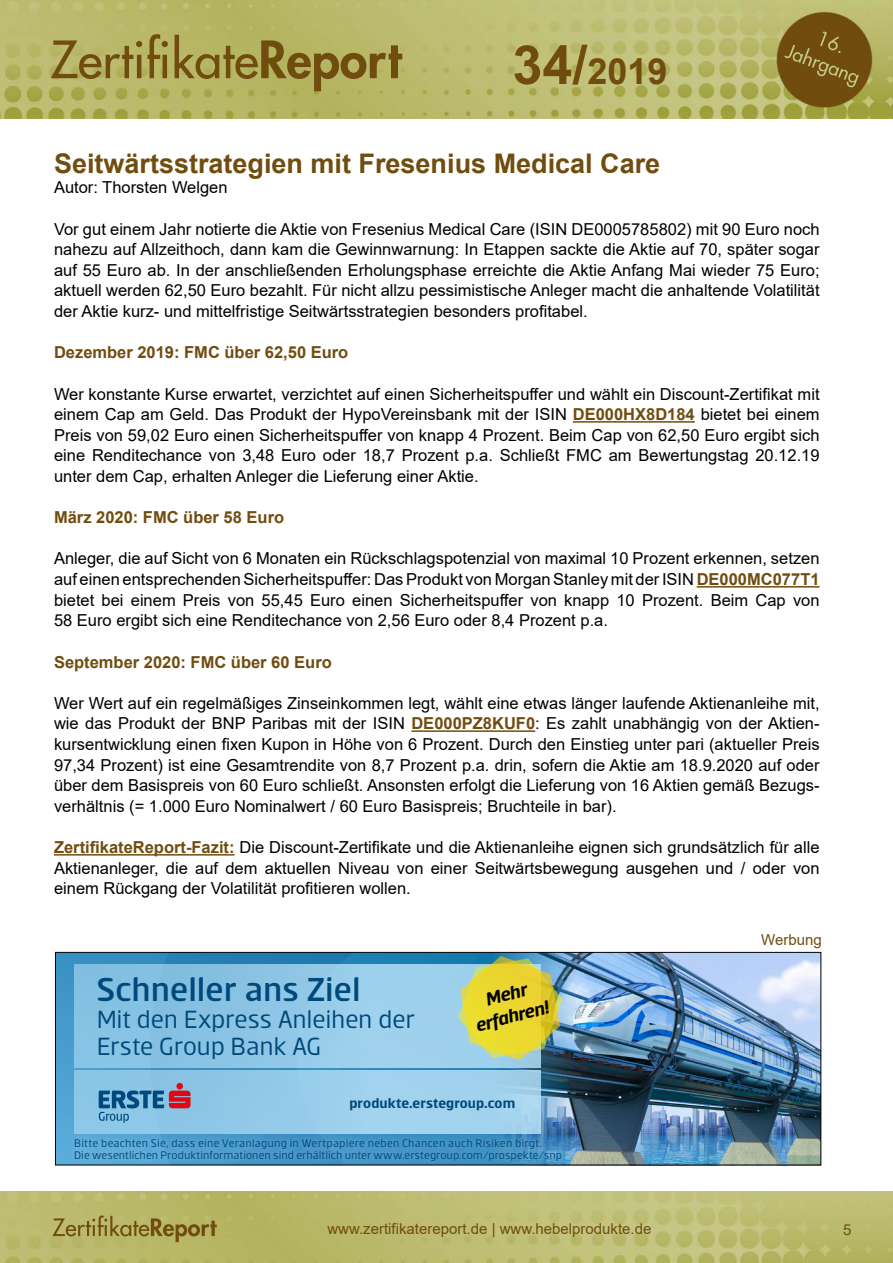
<style>
.page{position:relative;width:893px;height:1263px;background:#fff}
.page>*{position:absolute;margin:0;border:0;box-sizing:border-box;transform-origin:0 0}
.t1{font:500 36px "Erste";color:#00497b}
.t2{font:700 36px "Arial";color:#704d0f}
.t3{font:700 27px "Arial";color:#704d0f}
.t4{font:27px/27px "Erste";letter-spacing:-.01em;color:#00497b}
.t5{font:italic 700 19.95px/22.2px "Erste";color:#000;text-align:center}
.t6{font:16.5px/20.5px "Arial";color:#000;text-align:justify}
.t7{font:700 16.5px "Arial";color:#704d0f}
.t8{font:15px "Arial";color:#704d0f}
.t9{font:700 15px "Erste";letter-spacing:.005em;color:#00497b}
.t10{font:12px/11.4px "Erste";letter-spacing:.005em;color:#00497b}
.s1{font-size:54px}
.s2{font-weight:700;color:#704d0f}
</style>
<div class="page">
<img style="left:0;top:1192px;width:893px;height:71px">
<img style="left:0;top:0;width:893px;height:119px">
<hr style="left:573px;top:421px;width:122px;height:2px;background:#704d0f">
<hr style="left:697px;top:586px;width:123px;height:1px;background:#704d0f">
<hr style="left:411px;top:730px;width:124px;height:2px;background:#704d0f">
<hr style="left:54px;top:854px;width:181px;height:1px;background:#704d0f">
<svg style="left:57px;top:954px;width:93px;height:209px;background:#489ccc"></svg>
<svg style="left:150px;top:954px;width:335px;height:116px;background:#2380b4"></svg>
<img style="left:485px;top:954px;width:334px;height:209px">
<div style="left:75px;top:1070px;width:466px;height:64px;background:linear-gradient(to right,#87c3e5,#a7d5ef)"></div>
<div style="left:75px;top:964px;width:466px;height:104px;background:linear-gradient(to right,#81bfe2,#a5d3ec)"></div>
<svg style="left:99px;top:1083px;width:92px;height:40px;background:#7496b9"></svg>
<div style="left:68px;top:1132px;width:501px;height:33px;background:#fff;opacity:.15"></div>
<svg style="left:458px;top:956px;width:104px;height:104px;background:#c4c85e"></svg>
<div style="left:55px;top:952px;width:766px;height:213px;border:1px solid #000"></div>
<h1 class="t2" style="left:512px;top:46px;width:157px"><span class="s1">34/</span>2019</h1>
<h2 class="t3" style="left:54px;top:144px;width:608px">Seitwärtsstrategien mit Fresenius Medical Care</h2>
<p class="t6" style="left:54px;top:177px;width:175px">Autor: Thorsten Welgen</p>
<p class="t6" style="left:54px;top:218px;width:767px">Vor gut einem Jahr notierte die Aktie von Fresenius Medical Care (ISIN DE0005785802) mit 90 Euro noch nahezu auf Allzeithoch, dann kam die Gewinnwarnung: In Etappen sackte die Aktie auf 70, später sogar auf 55 Euro ab. In der anschließenden Erholungsphase erreichte die Aktie Anfang Mai wieder 75 Euro; aktuell werden 62,50 Euro bezahlt. Für nicht allzu pessimistische Anleger macht die anhaltende Volatilität der Aktie kurz- und mittelfristige Seitwärtsstrategien besonders profitabel.</p>
<p class="t7" style="left:54px;top:341px;width:296px">Dezember 2019: FMC über 62,50 Euro</p>
<p class="t6" style="left:54px;top:383px;width:767px">Wer konstante Kurse erwartet, verzichtet auf einen Sicherheitspuffer und wählt ein Discount-Zertifikat mit einem Cap am Geld. Das Produkt der HypoVereinsbank mit der ISIN <span class="s2">DE000HX8D184</span> bietet bei einem Preis von 59,02 Euro einen Sicherheitspuffer von knapp 4 Prozent. Beim Cap von 62,50 Euro ergibt sich eine Renditechance von 3,48 Euro oder 18,7 Prozent p.a. Schließt FMC am Bewertungstag 20.12.19 unter dem Cap, erhalten Anleger die Lieferung einer Aktie.</p>
<p class="t7" style="left:54px;top:506px;width:232px">März 2020: FMC über 58 Euro</p>
<p class="t6" style="left:54px;top:548px;width:767px">Anleger, die auf Sicht von 6 Monaten ein Rückschlagspotenzial von maximal 10 Prozent erkennen, setzen auf einen entsprechenden Sicherheitspuffer: Das Produkt von Morgan Stanley mit der ISIN <span class="s2">DE000MC077T1 </span>bietet bei einem Preis von 55,45 Euro einen Sicherheitspuffer von knapp 10 Prozent. Beim Cap von 58 Euro ergibt sich eine Renditechance von 2,56 Euro oder 8,4 Prozent p.a.</p>
<p class="t7" style="left:54px;top:650px;width:279px">September 2020: FMC über 60 Euro</p>
<p class="t6" style="left:54px;top:692px;width:767px">Wer Wert auf ein regelmäßiges Zinseinkommen legt, wählt eine etwas länger laufende Aktienanleihe mit, wie das Produkt der BNP Paribas mit der ISIN <span class="s2">DE000PZ8KUF0</span>: Es zahlt unabhängig von der Aktien&shy;kursentwicklung einen fixen Kupon in Höhe von 6 Prozent. Durch den Einstieg unter pari (aktueller Preis 97,34 Prozent) ist eine Gesamtrendite von 8,7 Prozent p.a. drin, sofern die Aktie am 18.9.2020 auf oder über dem Basispreis von 60 Euro schließt. Ansonsten erfolgt die Lieferung von 16 Aktien gemäß Bezugs&shy;verhältnis (= 1.000 Euro Nominalwert / 60 Euro Basispreis; Bruchteile in bar).</p>
<p class="t6" style="left:54px;top:837px;width:767px"><span class="s2">ZertifikateReport-Fazit:</span> Die Discount-Zertifikate und die Aktienanleihe eignen sich grundsätzlich für alle Aktienanleger, die auf dem aktuellen Niveau von einer Seitwärtsbewegung ausgehen und / oder von einem Rückgang der Volatilität profitieren wollen.</p>
<h1 class="t1" style="left:97px;top:971px;width:265px">Schneller ans Ziel</h1>
<h2 class="t4" style="left:97px;top:1005px;width:320px">Mit den Express Anleihen der<br>Erste Group Bank AG</h2>
<p class="t9" style="left:349px;top:1096px;width:167px">produkte.erstegroup.com</p>
<p class="t10" style="left:74px;top:1137px;width:489px">Bitte beachten Sie, dass eine Veranlagung in Wertpapiere neben Chancen auch Risiken birgt.<br>Die wesentlichen Produktinformationen sind erhältlich unter www.erstegroup.com/prospekte/snp</p>
<p class="t5" style="left:467px;top:993px;width:77px;rotate:-15deg">Mehr erfahren!</p>
<p class="t8" style="left:761px;top:930px;width:62px">Werbung</p>
<p class="t8" style="left:327px;top:1218px;width:326px">www.zertifikatereport.de | www.hebelprodukte.de</p>
<p class="t8" style="left:843px;top:1219px;width:10px">5</p>
</div>
